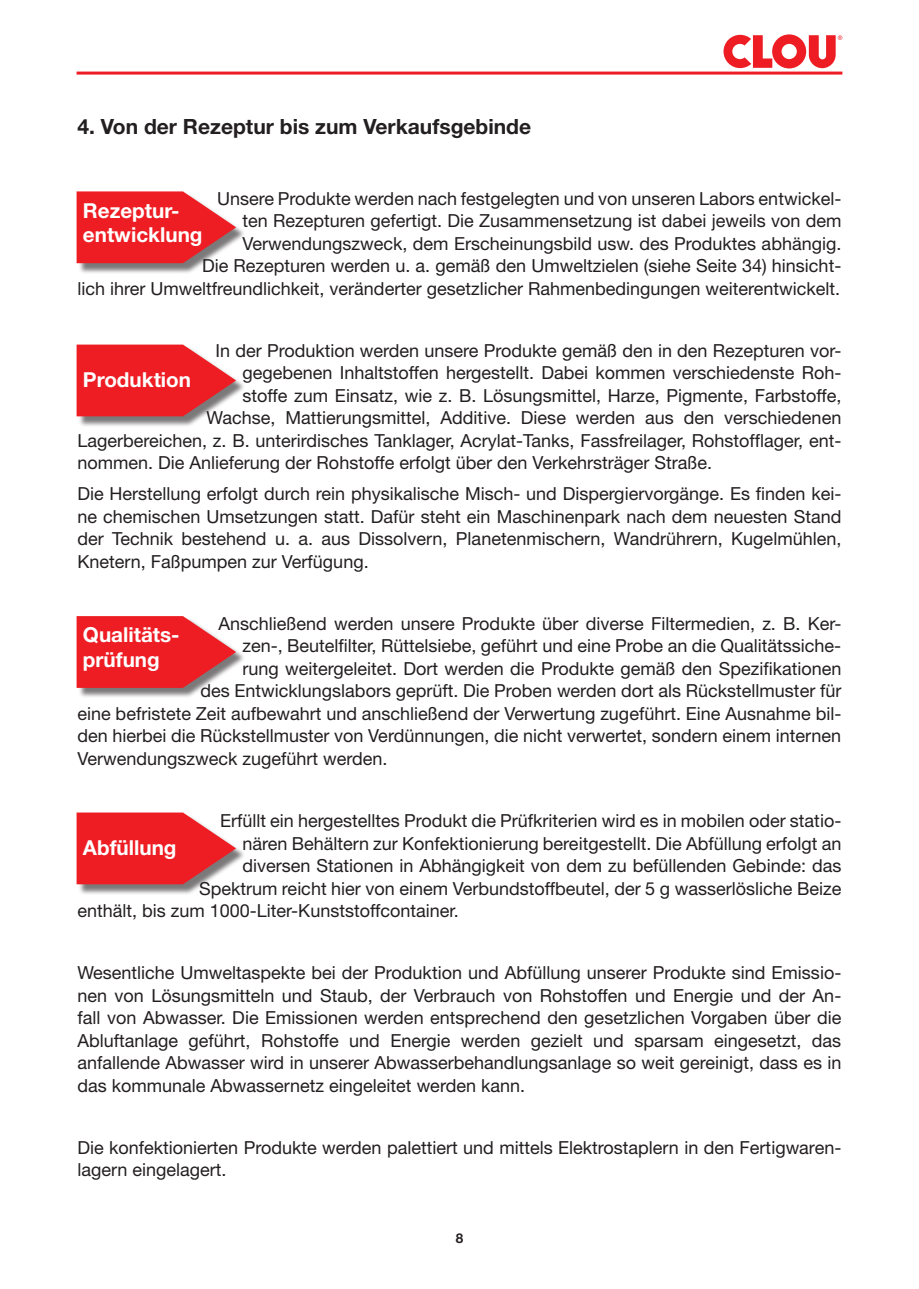
<style>
.page{position:relative;width:919px;height:1289px;background:#fff}
.page>*{position:absolute;margin:0;border:0;box-sizing:border-box;transform-origin:0 0}
.t1{font:700 21px "Helvetica Neue LT Pro";color:#231f20}
.t2{font:700 20.7px/24.8px "Helvetica Neue LT Pro";color:#fff}
.t3{font:18px/22.5px "Helvetica Neue";color:#231f20;text-align:justify}
.t4{font:700 13.5px "Helvetica Neue LT Pro";color:#231f20}
</style>
<div class="page">
<hr style="left:77px;top:72px;width:765px;height:3px;background:#ee1d23">
<svg style="left:723px;top:34px;width:119px;height:34px"></svg>
<div style="left:78px;top:193px;width:168px;height:81px;background:#231f20;opacity:.6"></div>
<svg style="left:77px;top:191px;width:159px;height:72px;background:#eb3d42"></svg>
<div style="left:78px;top:617px;width:168px;height:81px;background:#231f20;opacity:.6"></div>
<svg style="left:77px;top:616px;width:159px;height:72px;background:#eb3d42"></svg>
<div style="left:78px;top:346px;width:168px;height:81px;background:#231f20;opacity:.6"></div>
<svg style="left:77px;top:344px;width:159px;height:72px;background:#eb3e43"></svg>
<div style="left:78px;top:813px;width:168px;height:81px;background:#231f20;opacity:.6"></div>
<svg style="left:77px;top:812px;width:159px;height:72px;background:#eb3e43"></svg>
<p class="t1" style="left:77px;top:113px;width:455px">4. Von der Rezeptur bis zum Verkaufsgebinde</p>
<p class="t3" style="left:77px;top:187px;width:765px;text-align:right">Unsere Produkte werden nach festgelegten und von unseren Labors entwickel-<br>ten Rezepturen gefertigt. Die Zusammensetzung ist dabei jeweils von dem Verwendungszweck, dem Erscheinungsbild usw. des Produktes abhängig.<br>Die Rezepturen werden u. a. gemäß den Umweltzielen (siehe Seite 34) hinsicht-<br>lich ihrer Umweltfreundlichkeit, veränderter gesetzlicher Rahmenbedingungen weiterentwickelt.</p>
<p class="t2" style="left:83px;top:197px;width:121px">Rezeptur&shy;entwicklung</p>
<p class="t3" style="left:215px;top:339px;width:627px">In der Produktion werden unsere Produkte gemäß den in den Rezepturen vor-</p>
<p class="t3" style="left:242px;top:361px;width:600px">gegebenen Inhaltstoffen hergestellt. Dabei kommen verschiedenste Roh-</p>
<p class="t3" style="left:242px;top:384px;width:600px">stoffe zum Einsatz, wie z. B. Lösungsmittel, Harze, Pigmente, Farbstoffe,</p>
<p class="t3" style="left:206px;top:406px;width:636px">Wachse, Mattierungsmittel, Additive. Diese werden aus den verschiedenen</p>
<p class="t3" style="left:77px;top:429px;width:765px">Lagerbereichen, z. B. unterirdisches Tanklager, Acrylat-Tanks, Fassfreilager, Rohstofflager, ent-</p>
<p class="t3" style="left:77px;top:451px;width:636px">nommen. Die Anlieferung der Rohstoffe erfolgt über den Verkehrsträger Straße.</p>
<p class="t3" style="left:77px;top:482px;width:765px">Die Herstellung erfolgt durch rein physikalische Misch- und Dispergiervorgänge. Es finden kei&shy;ne chemischen Umsetzungen statt. Dafür steht ein Maschinenpark nach dem neuesten Stand der Technik bestehend u. a. aus Dissolvern, Planetenmischern, Wandrührern, Kugelmühlen, Knetern, Faßpumpen zur Verfügung.</p>
<p class="t2" style="left:83px;top:366px;width:110px">Produktion</p>
<p class="t3" style="left:218px;top:612px;width:624px">Anschließend werden unsere Produkte über diverse Filtermedien, z. B. Ker-</p>
<p class="t3" style="left:242px;top:634px;width:600px">zen-, Beutelfilter, Rüttelsiebe, geführt und eine Probe an die Qualitätssiche-</p>
<p class="t3" style="left:242px;top:657px;width:600px">rung weitergeleitet. Dort werden die Produkte gemäß den Spezifikationen</p>
<p class="t3" style="left:200px;top:679px;width:642px">des Entwicklungslabors geprüft. Die Proben werden dort als Rückstellmuster für</p>
<p class="t3" style="left:77px;top:702px;width:765px">eine befristete Zeit aufbewahrt und anschließend der Verwertung zugeführt. Eine Ausnahme bil-</p>
<p class="t3" style="left:77px;top:724px;width:765px">den hierbei die Rückstellmuster von Verdünnungen, die nicht verwertet, sondern einem internen</p>
<p class="t3" style="left:77px;top:747px;width:311px">Verwendungszweck zugeführt werden.</p>
<p class="t2" style="left:83px;top:622px;width:98px">Qualitäts&shy;prüfung</p>
<p class="t3" style="left:220px;top:809px;width:622px">Erfüllt ein hergestelltes Produkt die Prüfkriterien wird es in mobilen oder statio-</p>
<p class="t3" style="left:242px;top:831px;width:600px">nären Behältern zur Konfektionierung bereitgestellt. Die Abfüllung erfolgt an</p>
<p class="t3" style="left:242px;top:854px;width:600px">diversen Stationen in Abhängigkeit von dem zu befüllenden Gebinde: das</p>
<p class="t3" style="left:199px;top:876px;width:643px">Spektrum reicht hier von einem Verbundstoffbeutel, der 5 g wasserlösliche Beize</p>
<p class="t3" style="left:77px;top:899px;width:383px">enthält, bis zum 1000-Liter-Kunststoffcontainer.</p>
<p class="t2" style="left:83px;top:834px;width:95px">Abfüllung</p>
<p class="t3" style="left:77px;top:961px;width:765px">Wesentliche Umweltaspekte bei der Produktion und Abfüllung unserer Produkte sind Emissio&shy;nen von Lösungsmitteln und Staub, der Verbrauch von Rohstoffen und Energie und der An&shy;fall von Abwasser. Die Emissionen werden entsprechend den gesetzlichen Vorgaben über die Abluftanlage geführt, Rohstoffe und Energie werden gezielt und sparsam eingesetzt, das anfallende Abwasser wird in unserer Abwasserbehandlungsanlage so weit gereinigt, dass es in das kommunale Abwassernetz eingeleitet werden kann.</p>
<p class="t3" style="left:77px;top:1135px;width:765px">Die konfektionierten Produkte werden palettiert und mittels Elektrostaplern in den Fertigwaren&shy;lagern eingelagert.</p>
<p class="t4" style="left:455px;top:1229px;width:9px">8</p>
</div>
